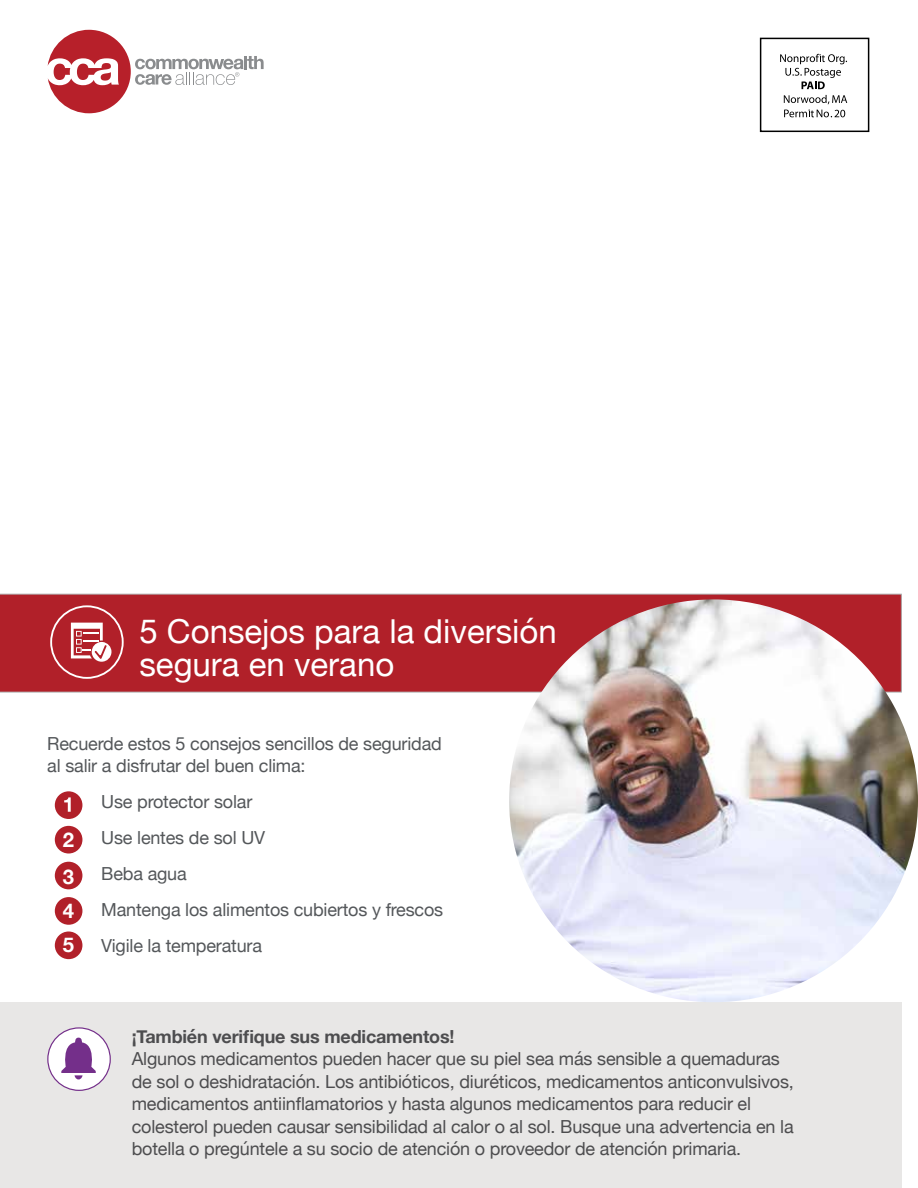
<style>
.page{position:relative;width:918px;height:1188px;background:#fff}
.page>*{position:absolute;margin:0;border:0;box-sizing:border-box;transform-origin:0 0}
.t1{font:33px/33px "Helvetica Neue";color:#fff}
.t2{font:700 20.25px/33.9px "Helvetica Neue";color:#fff}
.t3{font:18px/22.5px "Helvetica Neue";letter-spacing:-.01em;color:#4d4d4f}
.t4{font:18px/36px "Helvetica Neue";letter-spacing:-.01em;color:#54575a}
.s1{font-weight:700}
</style>
<div class="page">
<div style="left:0;top:1002px;width:902px;height:186px;background:#e8e7e6"></div>
<div style="left:55px;top:862px;width:27px;height:27px;background:#b12029;border-radius:50%"></div>
<div style="left:55px;top:897px;width:27px;height:28px;background:#b12029;border-radius:50%"></div>
<div style="left:55px;top:932px;width:27px;height:27px;background:#b12029;border-radius:50%"></div>
<svg style="left:48px;top:30px;width:216px;height:83px"></svg>
<svg style="left:780px;top:54px;width:67px;height:35px"></svg>
<div style="left:760px;top:38px;width:109px;height:94px;border:2px solid #000"></div>
<svg style="left:784px;top:95px;width:63px;height:22px"></svg>
<div style="left:0;top:594px;width:902px;height:98px;background:#b12029"></div>
<div style="left:55px;top:791px;width:27px;height:28px;background:#b12029;border-radius:50%"></div>
<svg style="left:64px;top:797px;width:7px;height:15px"></svg>
<div style="left:55px;top:826px;width:27px;height:28px;background:#b12029;border-radius:50%"></div>
<div style="left:51px;top:606px;width:72px;height:72px;background:#b12029;border-radius:50%"></div>
<div style="left:50px;top:605px;width:74px;height:74px;border:2px solid #fff;border-radius:50%"></div>
<svg style="left:71px;top:623px;width:40px;height:39px"></svg>
<img style="left:509px;top:599px;width:409px;height:403px">
<div style="left:48px;top:1028px;width:62px;height:62px;background:#fff;border-radius:50%"></div>
<div style="left:47px;top:1027px;width:64px;height:64px;border:1px solid #742f8a;border-radius:50%"></div>
<svg style="left:61px;top:1038px;width:35px;height:41px"></svg>
<p class="t1" style="left:139px;top:617px;width:419px">5 Consejos para la diversión segura en verano</p>
<p class="t4" style="left:47px;top:733px;width:396px;line-height:22.5px">Recuerde estos 5 consejos sencillos de seguridad al salir a disfrutar del buen clima:</p>
<p class="t4" style="left:101px;top:785px;width:344px">Use protector solar<br>Use lentes de sol UV<br>Beba agua<br>Mantenga los alimentos cubiertos y frescos<br>Vigile la temperatura</p>
<p class="t2" style="left:63px;top:823px;width:13px">2</p>
<p class="t2" style="left:63px;top:860px;width:13px">3<br>4</p>
<p class="t2" style="left:63px;top:928px;width:13px">5</p>
<p class="t3" style="left:132px;top:1026px;width:664px"><span class="s1">¡También verifique sus medicamentos!<br></span>Algunos medicamentos pueden hacer que su piel sea más sensible a quemaduras de sol o deshidratación. Los antibióticos, diuréticos, medicamentos anticonvulsivos, medicamentos antiinflamatorios y hasta algunos medicamentos para reducir el colesterol pueden causar sensibilidad al calor o al sol. Busque una advertencia en la botella o pregúntele a su socio de atención o proveedor de atención primaria.</p>
</div>
